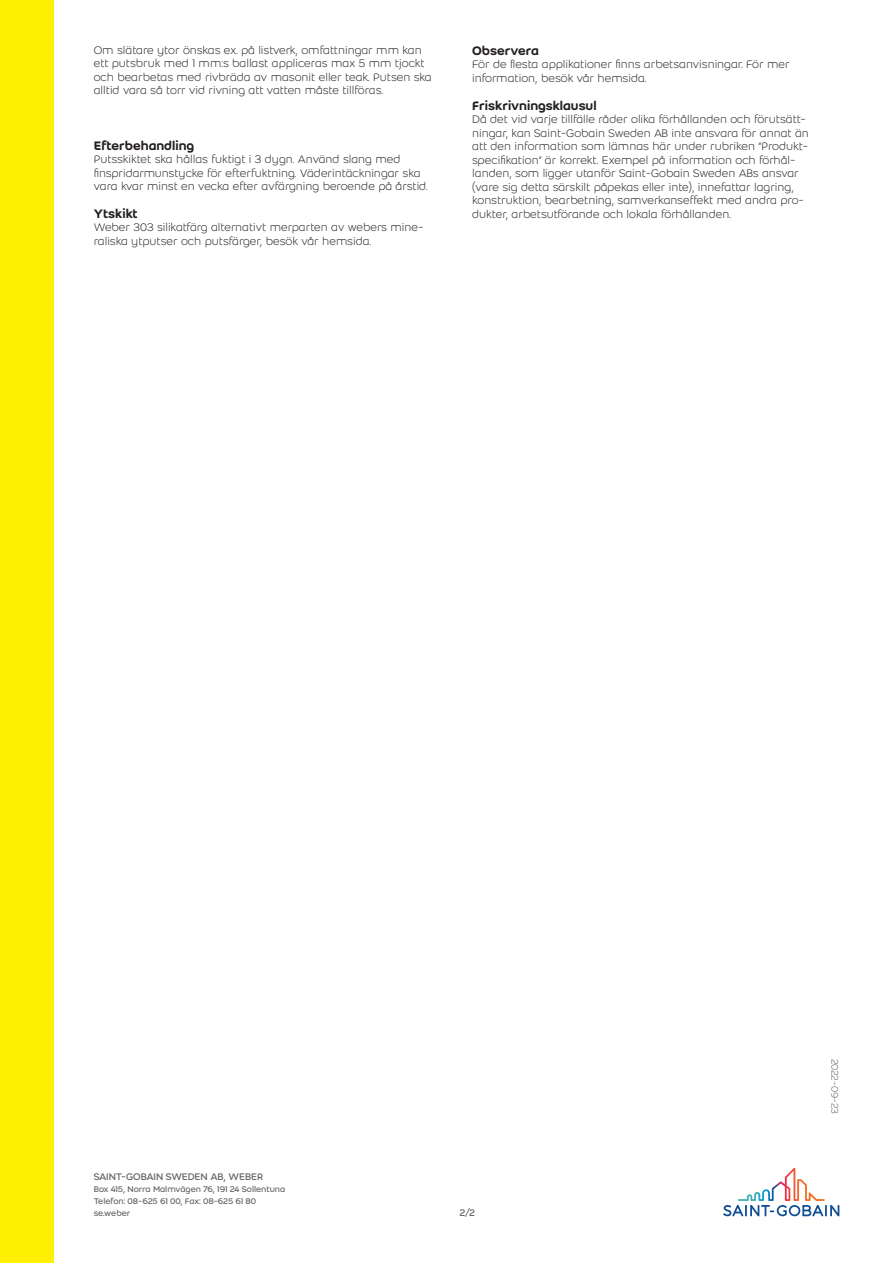
<style>
.page{position:relative;width:893px;height:1263px;background:#fff}
.page>*{position:absolute;margin:0;border:0;box-sizing:border-box;transform-origin:0 0}
.Second_header{font:500 13.5px "Weber";color:#231f20}
.Body_text{font:300 12px/13.5px "Weber";color:#231f20}
.t1{font:10.5px "Weber";letter-spacing:-.01em;color:#636366}
.Last_modification_da{font:300 10.5px "Weber";letter-spacing:-.01em;color:#636366}
.t2{font:9px/12px "Weber";letter-spacing:-.005em;color:#636366}
</style>
<div class="page">
<div style="left:0;top:0;width:54px;height:1263px;background:#fff101"></div>
<svg style="left:723px;top:1168px;width:116px;height:48px"></svg>
<p class="Body_text" style="left:94px;top:43px;width:340px">Om slätare ytor önskas ex. på listverk, omfattningar mm kan ett putsbruk med 1 mm:s ballast appliceras max 5 mm tjockt och bearbetas med rivbräda av masonit eller teak. Putsen ska alltid vara så torr vid rivning att vatten måste tillföras.</p>
<p class="Second_header" style="left:94px;top:135px;width:102px">Efterbehandling</p>
<p class="Body_text" style="left:94px;top:152px;width:336px">Putsskiktet ska hållas fuktigt i 3 dygn. Använd slang med finspridarmunstycke för efterfuktning. Väderintäckningar ska vara kvar minst en vecka efter avfärgning beroende på årstid.</p>
<p class="Second_header" style="left:94px;top:204px;width:46px">Ytskikt</p>
<p class="Body_text" style="left:94px;top:221px;width:331px">Weber 303 silikatfärg alternativt merparten av webers mine&shy;raliska ytputser och putsfärger, besök vår hemsida.</p>
<p class="Second_header" style="left:472px;top:41px;width:68px">Observera</p>
<p class="Body_text" style="left:472px;top:57px;width:319px">För de flesta applikationer finns arbetsanvisningar. För mer information, besök vår hemsida.</p>
<p class="Second_header" style="left:472px;top:95px;width:126px">Friskrivningsklausul</p>
<p class="Body_text" style="left:472px;top:112px;width:338px">Då det vid varje tillfälle råder olika förhållanden och förutsätt&shy;ningar, kan Saint-Gobain Sweden AB inte ansvara för annat än att den information som lämnas här under rubriken ”Produkt&shy;specifikation” är korrekt. Exempel på information och förhål&shy;landen, som ligger utanför Saint-Gobain Sweden ABs ansvar (vare sig detta särskilt påpekas eller inte), innefattar lagring, konstruktion, bearbetning, samverkanseffekt med andra pro&shy;dukter, arbetsutförande och lokala förhållanden.</p>
<p class="t1" style="left:94px;top:1169px;width:171px">SAINT-GOBAIN SWEDEN AB, WEBER</p>
<p class="t2" style="left:94px;top:1183px;width:193px">Box 415, Norra Malmvägen 76, 191 24 Sollentuna<br>Telefon: 08-625 61 00, Fax: 08-625 61 80 se.weber</p>
<p class="t1" style="left:459px;top:1205px;width:17px">2/2</p>
<p class="Last_modification_da" style="left:842px;top:1059px;width:57px;rotate:90deg">2022-09-23</p>
</div>
